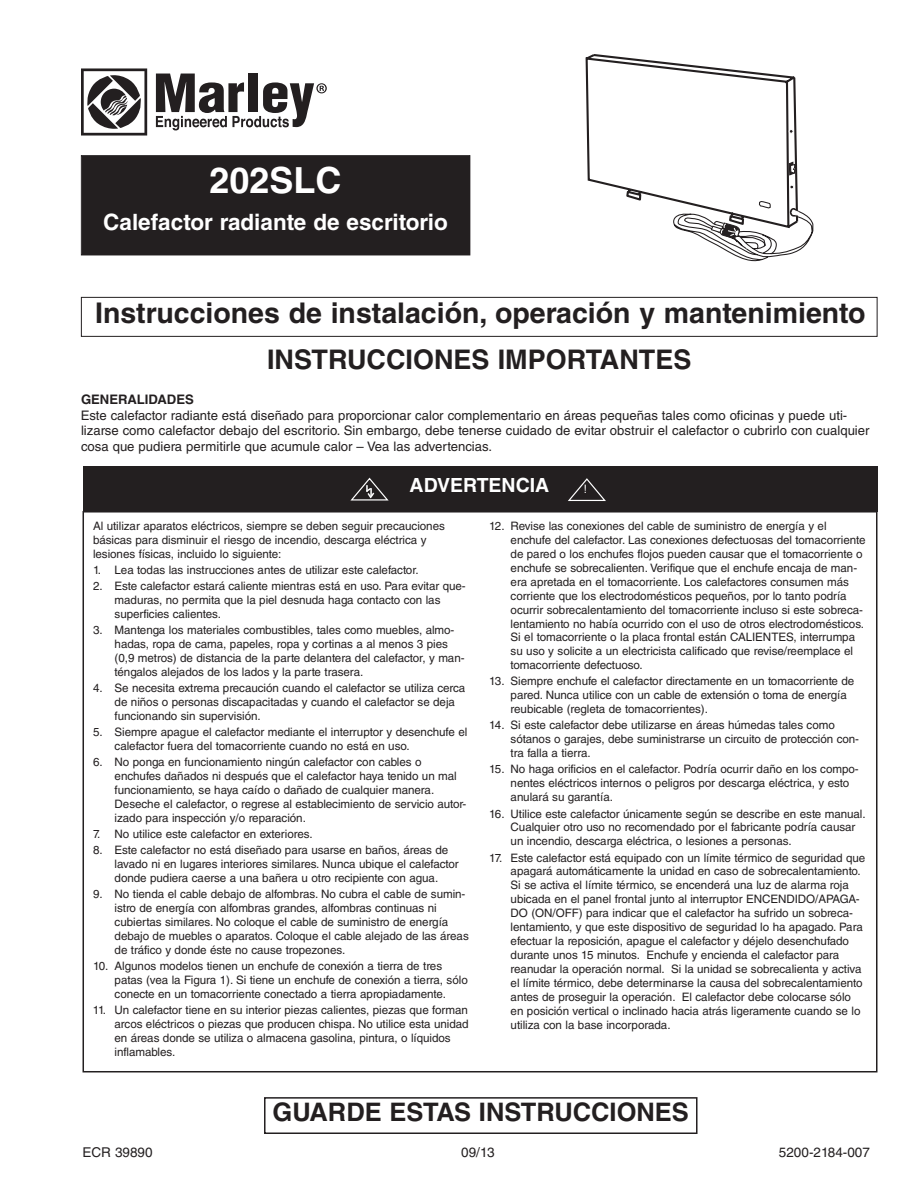
<style>
.page{position:relative;width:918px;height:1188px;background:#fff}
.page>*{position:absolute;margin:0;border:0;box-sizing:border-box;transform-origin:0 0}
.t1{font:700 36px "Helvetica LT Std";color:#fff}
.t2{font:700 28.5px "Helvetica LT Std";color:#231f20}
.t3{font:700 27px "Helvetica LT Std";color:#231f20}
.t4{font:700 25.5px "Helvetica LT Std";color:#231f20}
.t5{font:700 22.5px "Helvetica LT Std";color:#fff}
.t6{font:700 19.5px "Helvetica LT Std";color:#fff}
.t7{font:13.5px "Helvetica LT Std";color:#231f20}
.t8{font:13.2px/15.8px "Helvetica LT Std";color:#231f20}
.t9{font:700 13.2px "Helvetica LT Std";color:#231f20}
.t10{font:11.7px/14px "Helvetica LT Std";letter-spacing:-.005em;color:#231f20}
.t11{font:11.7px "Helvetica LT Std";color:#fff}
</style>
<div class="page">
<div style="left:82px;top:156px;width:388px;height:99px;background:#231f20"></div>
<div style="left:81px;top:155px;width:389px;height:100px;border:1px solid #231f20"></div>
<div style="left:83px;top:467px;width:795px;height:45px;background:#231f20"></div>
<div style="left:264px;top:1097px;width:434px;height:37px;border:2px solid #231f20"></div>
<svg style="left:568px;top:478px;width:38px;height:23px"></svg>
<svg style="left:350px;top:478px;width:39px;height:23px"></svg>
<svg style="left:81px;top:68px;width:66px;height:68px"></svg>
<svg style="left:156px;top:74px;width:171px;height:56px"></svg>
<svg style="left:586px;top:54px;width:227px;height:207px"></svg>
<div style="left:81px;top:297px;width:797px;height:40px;border:1px solid #231f20"></div>
<h1 class="t1" style="left:210px;top:167px;width:134px">202SLC</h1>
<h3 class="t5" style="left:103px;top:214px;width:346px">Calefactor radiante de escritorio</h3>
<h2 class="t2" style="left:95px;top:303px;width:772px">Instrucciones de instalación, operación y mantenimiento</h2>
<h3 class="t3" style="left:267px;top:349px;width:426px">INSTRUCCIONES IMPORTANTES</h3>
<p class="t9" style="left:81px;top:394px;width:114px">GENERALIDADES</p>
<p class="t8" style="left:81px;top:408px;width:790px">Este calefactor radiante está diseñado para proporcionar calor complementario en áreas pequeñas tales como oficinas y puede uti&shy;lizarse como calefactor debajo del escritorio. Sin embargo, debe tenerse cuidado de evitar obstruir el calefactor o cubrirlo con cualquier cosa que pudiera permitirle que acumule calor – Vea las advertencias.</p>
<h3 class="t6" style="left:410px;top:478px;width:141px">ADVERTENCIA</h3>
<p class="t11" style="left:584px;top:485px;width:5px">!</p>
<p class="t10" style="left:93px;top:520px;width:353px">Al utilizar aparatos eléctricos, siempre se deben seguir precauciones básicas para disminuir el riesgo de incendio, descarga eléctrica y lesiones físicas, incluido lo siguiente:</p>
<p class="t10" style="left:93px;top:564px;width:327px">1. Lea todas las instrucciones antes de utilizar este calefactor.</p>
<p class="t10" style="left:115px;top:580px;width:353px;text-indent:-22px">2. Este calefactor estará caliente mientras está en uso. Para evitar que&shy;maduras, no permita que la piel desnuda haga contacto con las superficies calientes.</p>
<p class="t10" style="left:115px;top:624px;width:352px;text-indent:-22px">3. Mantenga los materiales combustibles, tales como muebles, almo&shy;hadas, ropa de cama, papeles, ropa y cortinas a al menos 3 pies (0,9 metros) de distancia de la parte delantera del calefactor, y man&shy;téngalos alejados de los lados y la parte trasera.</p>
<p class="t10" style="left:115px;top:682px;width:352px;text-indent:-22px">4. Se necesita extrema precaución cuando el calefactor se utiliza cerca de niños o personas discapacitadas y cuando el calefactor se deja funcionando sin supervisión.</p>
<p class="t10" style="left:115px;top:726px;width:354px;text-indent:-22px">5. Siempre apague el calefactor mediante el interruptor y desenchufe el calefactor fuera del tomacorriente cuando no está en uso.</p>
<p class="t10" style="left:115px;top:756px;width:353px;text-indent:-22px">6. No ponga en funcionamiento ningún calefactor con cables o enchufes dañados ni después que el calefactor haya tenido un mal funcionamiento, se haya caído o dañado de cualquier manera.<br>Deseche el calefactor, o regrese al establecimiento de servicio autor&shy;izado para inspección y/o reparación.</p>
<p class="t10" style="left:93px;top:828px;width:221px">7. No utilice este calefactor en exteriores.</p>
<p class="t10" style="left:115px;top:844px;width:346px;text-indent:-22px">8. Este calefactor no está diseñado para usarse en baños, áreas de lavado ni en lugares interiores similares. Nunca ubique el calefactor donde pudiera caerse a una bañera u otro recipiente con agua.</p>
<p class="t10" style="left:115px;top:888px;width:356px;text-indent:-22px">9. No tienda el cable debajo de alfombras. No cubra el cable de sumin&shy;istro de energía con alfombras grandes, alfombras continuas ni cubiertas similares. No coloque el cable de suministro de energía debajo de muebles o aparatos. Coloque el cable alejado de las áreas de tráfico y donde éste no cause tropezones.</p>
<p class="t10" style="left:115px;top:960px;width:355px;text-indent:-22px">10. Algunos modelos tienen un enchufe de conexión a tierra de tres patas (vea la Figura 1). Si tiene un enchufe de conexión a tierra, sólo conecte en un tomacorriente conectado a tierra apropiadamente.</p>
<p class="t10" style="left:115px;top:1004px;width:356px;text-indent:-22px">11. Un calefactor tiene en su interior piezas calientes, piezas que forman arcos eléctricos o piezas que producen chispa. No utilice esta unidad en áreas donde se utiliza o almacena gasolina, pintura, o líquidos inflamables.</p>
<p class="t10" style="left:511px;top:520px;width:357px;text-indent:-22px">12. Revise las conexiones del cable de suministro de energía y el enchufe del calefactor. Las conexiones defectuosas del tomacorriente de pared o los enchufes flojos pueden causar que el tomacorriente o enchufe se sobrecalienten. Verifique que el enchufe encaja de man&shy;era apretada en el tomacorriente. Los calefactores consumen más corriente que los electrodomésticos pequeños, por lo tanto podría ocurrir sobrecalentamiento del tomacorriente incluso si este sobreca&shy;lentamiento no había ocurrido con el uso de otros electrodomésticos.<br>Si el tomacorriente o la placa frontal están CALIENTES, interrumpa su uso y solicite a un electricista calificado que revise/reemplace el tomacorriente defectuoso.</p>
<p class="t10" style="left:511px;top:676px;width:345px;text-indent:-22px">13. Siempre enchufe el calefactor directamente en un tomacorriente de pared. Nunca utilice con un cable de extensión o toma de energía reubicable (regleta de tomacorrientes).</p>
<p class="t10" style="left:511px;top:720px;width:350px;text-indent:-22px">14. Si este calefactor debe utilizarse en áreas húmedas tales como sótanos o garajes, debe suministrarse un circuito de protección con&shy;tra falla a tierra.</p>
<p class="t10" style="left:511px;top:764px;width:350px;text-indent:-22px">15. No haga orificios en el calefactor. Podría ocurrir daño en los compo&shy;nentes eléctricos internos o peligros por descarga eléctrica, y esto anulará su garantía.</p>
<p class="t10" style="left:511px;top:808px;width:357px;text-indent:-22px">16. Utilice este calefactor únicamente según se describe en este manual.<br>Cualquier otro uso no recomendado por el fabricante podría causar un incendio, descarga eléctrica, o lesiones a personas.</p>
<p class="t10" style="left:511px;top:852px;width:356px;text-indent:-22px">17. Este calefactor está equipado con un límite térmico de seguridad que apagará automáticamente la unidad en caso de sobrecalentamiento.<br>Si se activa el límite térmico, se encenderá una luz de alarma roja ubicada en el panel frontal junto al interruptor ENCENDIDO/APAGA-DO (ON/OFF) para indicar que el calefactor ha sufrido un sobreca&shy;lentamiento, y que este dispositivo de seguridad lo ha apagado. Para efectuar la reposición, apague el calefactor y déjelo desenchufado durante unos 15 minutos. Enchufe y encienda el calefactor para reanudar la operación normal. Si la unidad se sobrecalienta y activa el límite térmico, debe determinarse la causa del sobrecalentamiento antes de proseguir la operación. El calefactor debe colocarse sólo en posición vertical o inclinado hacia atrás ligeramente cuando se lo utiliza con la base incorporada.</p>
<h3 class="t4" style="left:273px;top:1103px;width:418px">GUARDE ESTAS INSTRUCCIONES</h3>
<p class="t7" style="left:82px;top:1148px;width:72px">ECR 39890</p>
<p class="t7" style="left:461px;top:1148px;width:35px">09/13</p>
<p class="t7" style="left:779px;top:1148px;width:93px">5200-2184-007</p>
</div>
